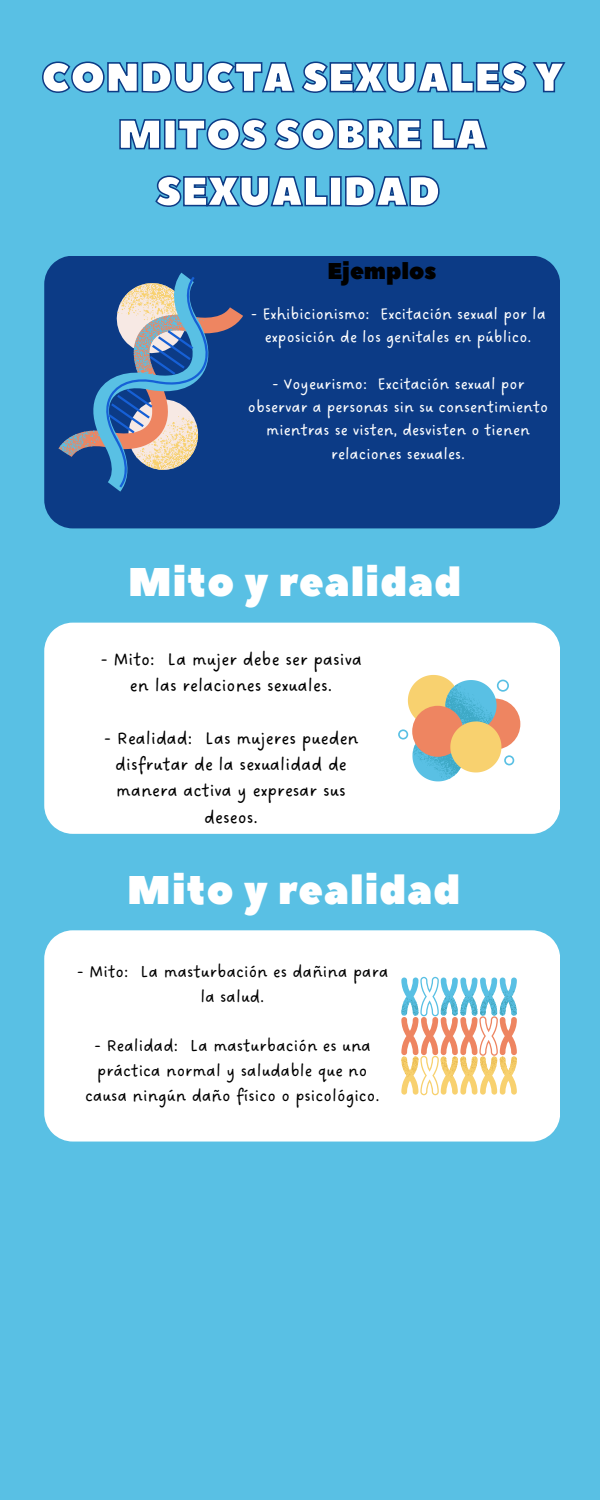
<style>
.page{position:relative;width:600px;height:1500px;background:#59c0e4}
.page>*{position:absolute;margin:0;border:0;box-sizing:border-box;transform-origin:0 0}
.t1{font:41px/57px "Peace Sans";color:#fff;text-align:center}
.t2{font:40px "Peace Sans";letter-spacing:.03em;color:#fff}
.t3{font:22.9px "Peace Sans";color:#000}
.t4{font:19px/26.2px "DO Sans Regular";color:#000;text-align:center}
.t5{font:18px/24.8px "DO Sans Regular";color:#000;text-align:center}
.t6{font:17px/23.2px "DO Sans Regular";color:#fff;text-align:center}
</style>
<div class="page">
<div style="left:44px;top:256px;width:516px;height:272px;background:#0c3b86"></div>
<svg style="left:59px;top:273px;width:184px;height:219px;background:#466899"></svg>
<div style="left:44px;top:623px;width:516px;height:211px;background:#fff"></div>
<svg style="left:42px;top:61px;width:524px;height:32px"></svg>
<svg style="left:119px;top:118px;width:369px;height:32px"></svg>
<svg style="left:155px;top:175px;width:285px;height:32px"></svg>
<div style="left:44px;top:930px;width:516px;height:212px;background:#fff"></div>
<svg style="left:401px;top:977px;width:116px;height:118px;background:#ddd6c5"></svg>
<div style="left:469px;top:699px;width:51px;height:51px;background:#ee8561;border-radius:50%"></div>
<svg style="left:398px;top:675px;width:116px;height:106px"></svg>
<h1 class="t1" style="left:41px;top:50px;width:524px">CONDUCTA SEXUALES Y<br>MITOS SOBRE LA<br>SEXUALIDAD</h1>
<p class="t3" style="left:327px;top:256px;width:110px">Ejemplos</p>
<h3 class="t6" style="left:250px;top:303px;width:297px">- Exhibicionismo: Excitación sexual por la exposición de los genitales en público.</h3>
<p class="t6" style="left:248px;top:373px;width:302px">- Voyeurismo: Excitación sexual por observar a personas sin su consentimiento mientras se visten, desvisten o tienen relaciones sexuales.</p>
<p class="t2" style="left:128px;top:556px;width:335px">Mito y realidad</p>
<h4 class="t4" style="left:100px;top:647px;width:264px">- Mito: La mujer debe ser pasiva en las relaciones sexuales.</h4>
<h4 class="t4" style="left:103px;top:726px;width:257px">- Realidad: Las mujeres pueden disfrutar de la sexualidad de manera activa y expresar sus deseos.</h4>
<h2 class="t2" style="left:127px;top:864px;width:335px">Mito y realidad</h2>
<p class="t5" style="left:76px;top:960px;width:314px">- Mito: La masturbación es dañina para la salud.</p>
<h2 class="t5" style="left:85px;top:1034px;width:296px">- Realidad: La masturbación es una práctica normal y saludable que no causa ningún daño físico o psicológico.</h2>
</div>
